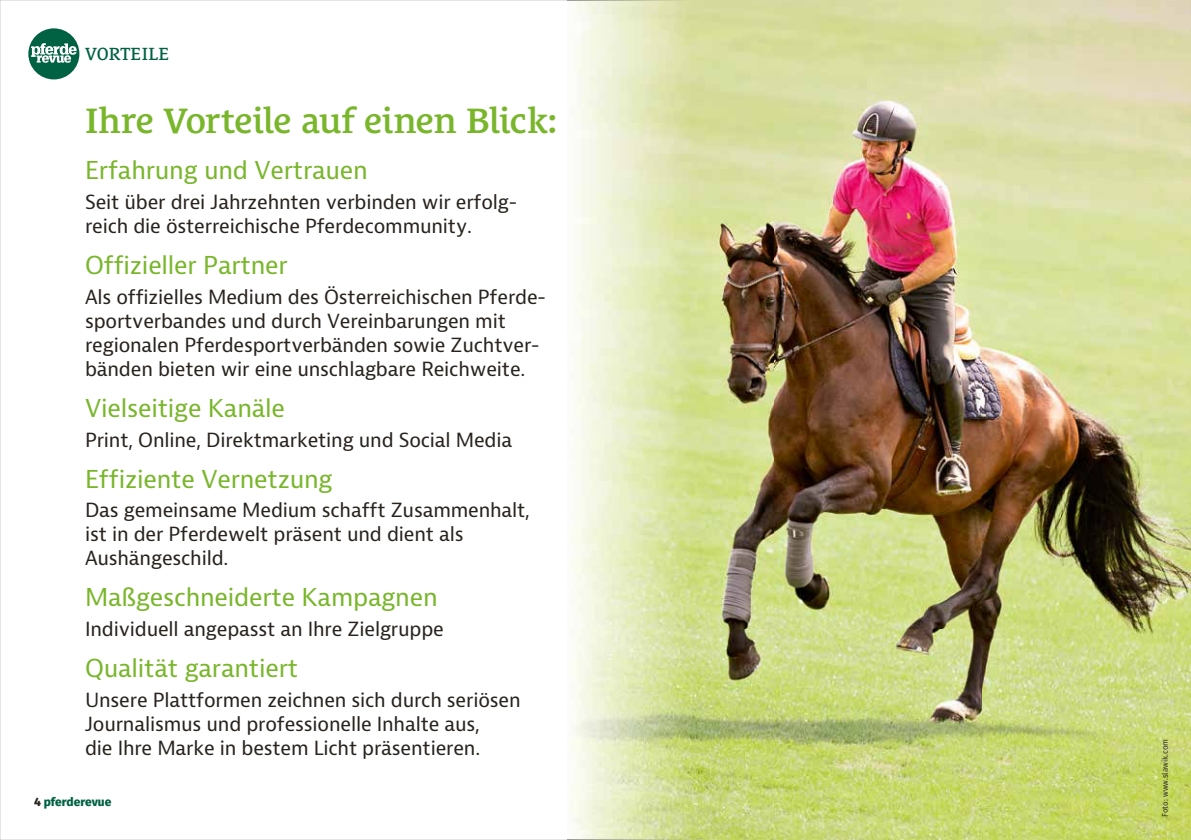
<style>
.page{position:relative;width:1191px;height:840px;background:#fff}
.page>*{position:absolute;margin:0;border:0;box-sizing:border-box;transform-origin:0 0}
.t1{font:600 36px "Le Monde Courrier Std";letter-spacing:-.015em;color:#79b62b}
.t2{font:24px "Bernina Sans";letter-spacing:-.01em;color:#79b62b}
.t3{font:19px/24px "Bernina Sans";letter-spacing:-.01em;color:#28231d}
.t4{font:18px "Le Monde Courrier Std";letter-spacing:.01em;color:#006143}
.t5{font:800 12px "Fira Sans";color:#006143}
.t6{font:8px "Fira Sans";color:#28231d}
.s1{color:#28231d}
</style>
<div class="page">
<div style="left:28px;top:28px;width:51px;height:51px;background:#006143;border-radius:50%"></div>
<svg style="left:31px;top:43px;width:46px;height:20px"></svg>
<img style="left:567px;top:0;width:624px;height:840px">
<p class="t4" style="left:85px;top:43px;width:86px">VORTEILE</p>
<h1 class="t1" style="left:85px;top:100px;width:473px">Ihre Vorteile auf einen Blick:</h1>
<p class="t2" style="left:85px;top:155px;width:284px">Erfahrung und Vertrauen</p>
<p class="t3" style="left:85px;top:190px;width:434px">Seit über drei Jahrzehnten verbinden wir erfolg&shy;reich die österreichische Pferdecommunity.</p>
<p class="t2" style="left:85px;top:249px;width:204px">Offizieller Partner</p>
<p class="t3" style="left:85px;top:285px;width:462px">Als offizielles Medium des Österreichischen Pferde&shy;sportverbandes und durch Vereinbarungen mit regionalen Pferdesportverbänden sowie Zuchtver&shy;bänden bieten wir eine unschlagbare Reichweite.</p>
<p class="t2" style="left:85px;top:392px;width:202px">Vielseitige Kanäle</p>
<p class="t3" style="left:85px;top:428px;width:429px">Print, Online, Direktmarketing und Social Media</p>
<p class="t2" style="left:85px;top:463px;width:249px">Effiziente Vernetzung</p>
<p class="t3" style="left:85px;top:498px;width:446px">Das gemeinsame Medium schafft Zusammenhalt, ist in der Pferdewelt präsent und dient als<br>Aushängeschild.</p>
<p class="t2" style="left:85px;top:581px;width:354px">Maßgeschneiderte Kampagnen</p>
<p class="t3" style="left:85px;top:617px;width:360px">Individuell angepasst an Ihre Zielgruppe</p>
<p class="t2" style="left:85px;top:652px;width:215px">Qualität garantiert</p>
<p class="t3" style="left:85px;top:688px;width:437px">Unsere Plattformen zeichnen sich durch seriösen<br>Journalismus und professionelle Inhalte aus,<br>die Ihre Marke in bestem Licht präsentieren.</p>
<p class="t5" style="left:34px;top:790px;width:79px"><span class="s1">4</span> pferderevue</p>
<p class="t6" style="left:1159px;top:816px;width:79px;rotate:-90deg">Foto: www.slawik.com</p>
</div>
